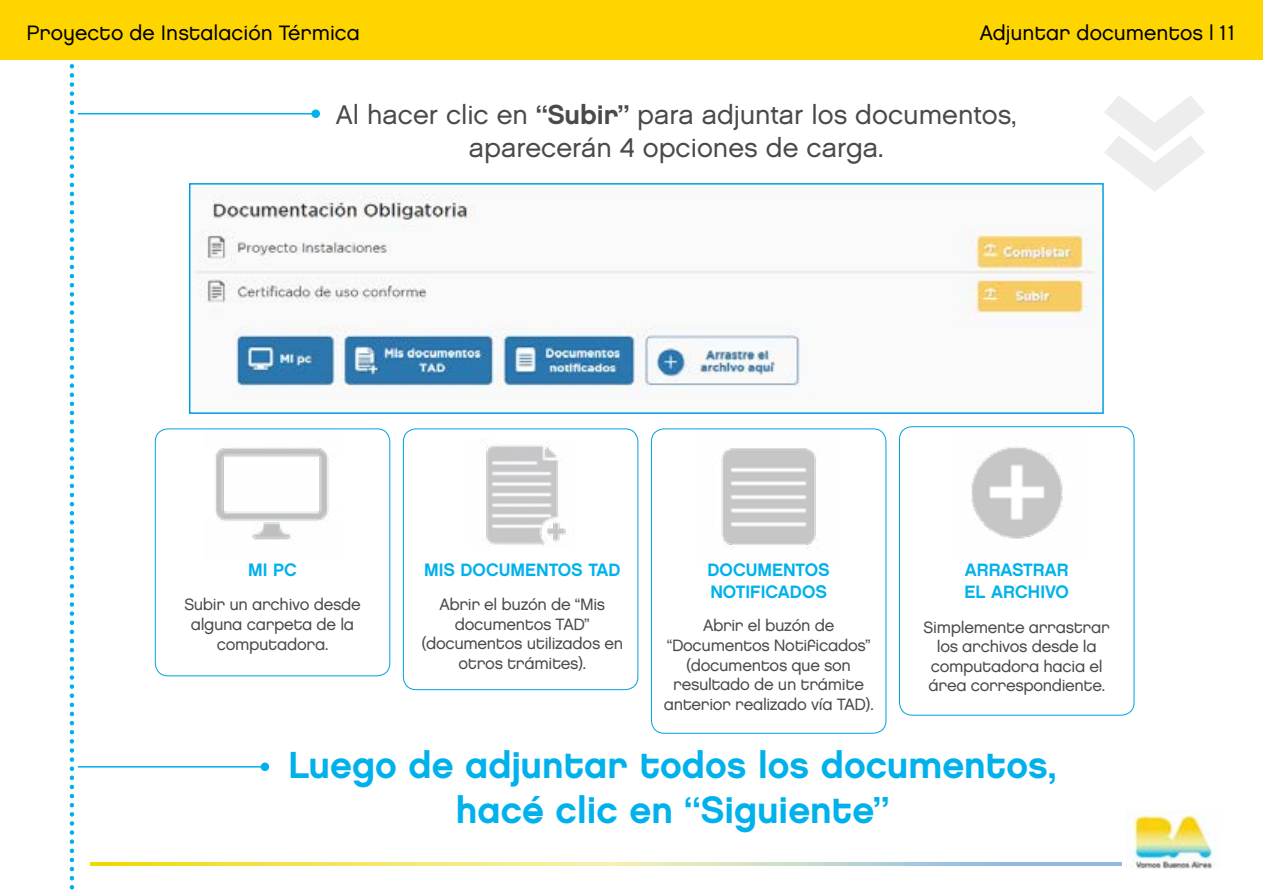
<style>
.page{position:relative;width:1263px;height:893px;background:#fff}
.page>*{position:absolute;margin:0;border:0;box-sizing:border-box;transform-origin:0 0}
.t1{font:37.5px/45px "Chalet New York Nineteen Eighty";color:#00b1eb;text-align:center}
.t2{font:27px/32.4px "Chalet London Nineteen Sixty";color:#4a4a49;text-align:center}
.t3{font:21px "Chalet London Nineteen Eighty";color:#000}
.t4{font:18px/21.6px "Chalet New York Nineteen Eighty";color:#00b1eb}
.t5{font:16.5px/19.6px "Chalet London Nineteen Eighty";letter-spacing:-.02em;color:#4a4a49;text-align:center}
.s1{font-family:"Chalet New York Nineteen Eighty"}
</style>
<div class="page">
<svg style="left:70px;top:64px;width:4px;height:826px"></svg>
<svg style="left:1104px;top:96px;width:101px;height:96px"></svg>
<img style="left:195px;top:194px;width:906px;height:205px">
<div style="left:189px;top:183px;width:915px;height:231px;border:2px solid #009fe3"></div>
<div style="left:155px;top:428px;width:235px;height:248px;border:1px solid #009fe3;border-radius:13px"></div>
<div style="left:403px;top:428px;width:235px;height:262px;border:1px solid #009fe3;border-radius:13px"></div>
<div style="left:899px;top:426px;width:235px;height:289px;border:1px solid #009fe3;border-radius:13px"></div>
<div style="left:651px;top:428px;width:235px;height:306px;border:1px solid #009fe3;border-radius:13px"></div>
<img style="left:205px;top:428px;width:133px;height:112px">
<img style="left:485px;top:439px;width:81px;height:107px">
<img style="left:721px;top:448px;width:96px;height:101px">
<img style="left:951px;top:427px;width:131px;height:112px">
<svg style="left:91px;top:862px;width:1030px;height:2px;background:#d6db98"></svg>
<svg style="left:91px;top:864px;width:1030px;height:2px;background:#d6db98"></svg>
<img style="left:1126px;top:810px;width:89px;height:59px">
<hr style="left:78px;top:766px;width:187px;height:2px;background:#00b1eb">
<div style="left:261px;top:763px;width:8px;height:8px;background:#00b1eb;border-radius:50%"></div>
<hr style="left:78px;top:113px;width:238px;height:1px;background:#00b1eb">
<div style="left:311px;top:109px;width:9px;height:9px;background:#00b1eb;border-radius:50%"></div>
<div style="left:0;top:0;width:1263px;height:60px;background:#ffd500"></div>
<p class="t3" style="left:27px;top:20px;width:335px">Proyecto de Instalación Térmica</p>
<p class="t3" style="left:980px;top:20px;width:257px">Adjuntar documentos | 11</p>
<h2 class="t2" style="left:336px;top:98px;width:682px">Al hacer clic en <span class="s1">“Subir”</span> para adjuntar los documentos, aparecerán 4 opciones de carga.</h2>
<p class="t4" style="left:248px;top:559px;width:50px">MI PC</p>
<p class="t5" style="left:184px;top:595px;width:178px">Subir un archivo desde alguna carpeta de la computadora.</p>
<p class="t4" style="left:424px;top:559px;width:198px">MIS DOCUMENTOS TAD</p>
<p class="t5" style="left:421px;top:595px;width:203px">Abrir el buzón de “Mis documentos TAD” (documentos utilizados en otros trámites).</p>
<p class="t4" style="left:708px;top:559px;width:124px">DOCUMENTOS<br>NOTIFICADOS</p>
<p class="t5" style="left:664px;top:616px;width:211px">Abrir el buzón de “Documentos Notificados” (documentos que son resultado de un trámite anterior realizado vía TAD).</p>
<p class="t4" style="left:965px;top:559px;width:106px">ARRASTRAR<br>EL ARCHIVO</p>
<p class="t5" style="left:924px;top:617px;width:188px">Simplemente arrastrar los archivos desde la computadora hacia el área correspondiente.</p>
<h1 class="t1" style="left:288px;top:742px;width:770px">Luego de adjuntar todos los documentos, hacé clic en “Siguiente”</h1>
</div>
